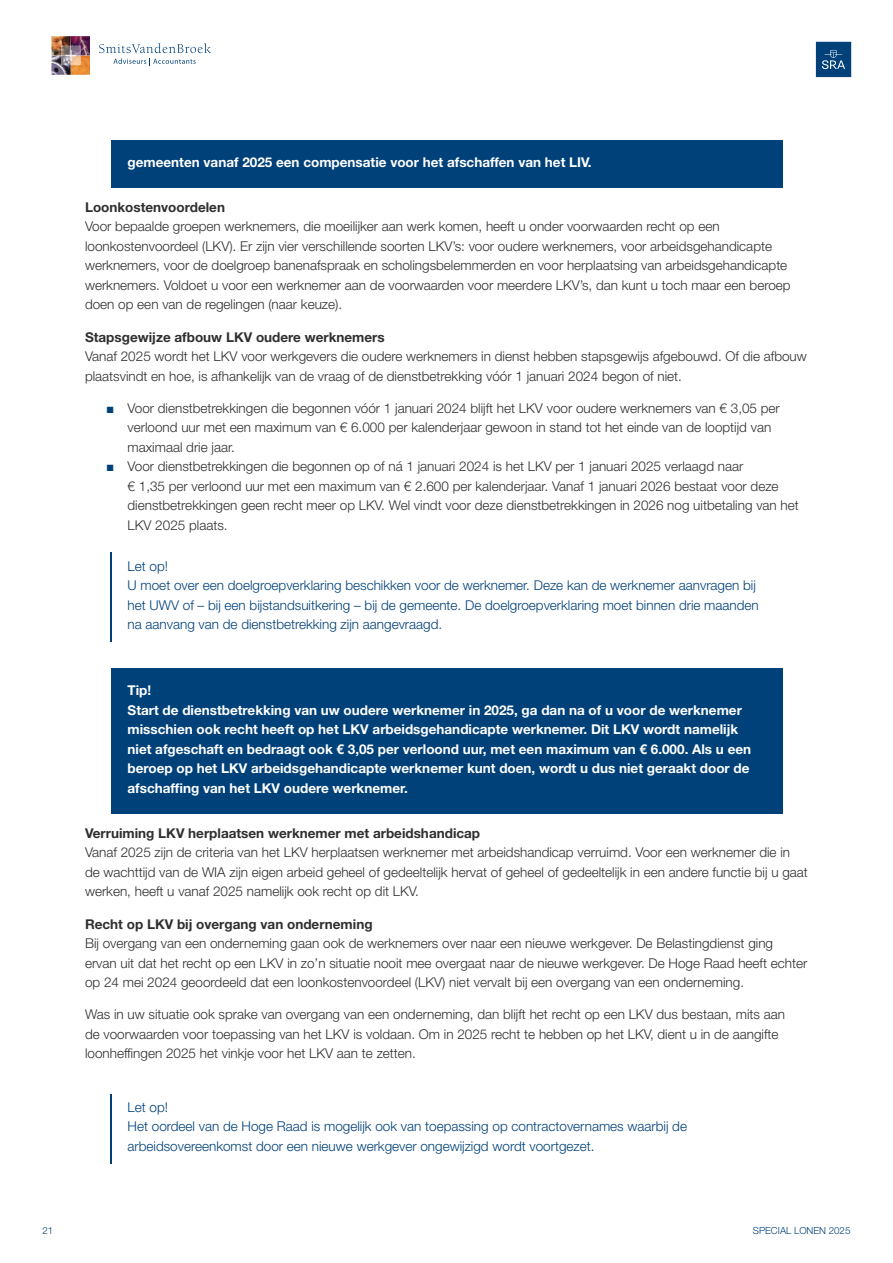
<style>
.page{position:relative;width:893px;height:1263px;background:#fff}
.page>*{position:absolute;margin:0;border:0;box-sizing:border-box;transform-origin:0 0}
.t1{font:300 13.5px/19.5px "Helvetica Neue LT Std";color:#2f2f2f}
.t2{font:700 13.5px/19.5px "Helvetica Neue LT Std";color:#fff}
.t3{font:300 13.5px/19.5px "Helvetica Neue LT Std";color:#004179}
.t4{font:700 13.5px "Helvetica Neue LT Std";color:#2f2f2f}
.t5{font:300 9.75px "Helvetica Neue LT Std";color:#004179}
.s1{font-family:"Arial";font-weight:700;color:#004179}
</style>
<div class="page">
<svg style="left:99px;top:43px;width:112px;height:23px"></svg>
<img style="left:51px;top:36px;width:1px;height:39px">
<svg style="left:52px;top:36px;width:38px;height:39px"></svg>
<div style="left:817px;top:43px;width:33px;height:33px;background:#004179"></div>
<svg style="left:822px;top:50px;width:23px;height:19px"></svg>
<div style="left:816px;top:42px;width:35px;height:35px;border:2px solid #004179"></div>
<div style="left:111px;top:140px;width:671px;height:48px;background:#004179"></div>
<hr style="left:111px;top:553px;width:1px;height:89px;background:#004179">
<div style="left:111px;top:669px;width:671px;height:145px;background:#004179"></div>
<hr style="left:111px;top:1094px;width:1px;height:69px;background:#004179">
<p class="t2" style="left:128px;top:152px;width:466px">gemeenten vanaf 2025 een compensatie voor het afschaffen van het LIV.</p>
<p class="t4" style="left:85px;top:199px;width:142px">Loonkostenvoordelen</p>
<p class="t1" style="left:85px;top:217px;width:707px">Voor bepaalde groepen werknemers, die moeilijker aan werk komen, heeft u onder voorwaarden recht op een loonkostenvoordeel (LKV). Er zijn vier verschillende soorten LKV’s: voor oudere werknemers, voor arbeidsgehandicapte werknemers, voor de doelgroep banenafspraak en scholingsbelemmerden en voor herplaatsing van arbeidsgehandicapte werknemers. Voldoet u voor een werknemer aan de voorwaarden voor meerdere LKV’s, dan kunt u toch maar een beroep doen op een van de regelingen (naar keuze).</p>
<p class="t4" style="left:85px;top:329px;width:301px">Stapsgewijze afbouw LKV oudere werknemers</p>
<p class="t1" style="left:85px;top:346px;width:723px">Vanaf 2025 wordt het LKV voor werkgevers die oudere werknemers in dienst hebben stapsgewijs afgebouwd. Of die afbouw plaatsvindt en hoe, is afhankelijk van de vraag of de dienstbetrekking vóór 1 januari 2024 begon of niet.</p>
<p class="t1" style="left:128px;top:398px;width:654px;text-indent:-21px"><span class="s1">■</span> Voor dienstbetrekkingen die begonnen vóór 1 januari 2024 blijft het LKV voor oudere werknemers van € 3,05 per verloond uur met een maximum van € 6.000 per kalenderjaar gewoon in stand tot het einde van de looptijd van maximaal drie jaar.</p>
<p class="t1" style="left:128px;top:457px;width:673px;text-indent:-21px"><span class="s1">■</span> Voor dienstbetrekkingen die begonnen op of ná 1 januari 2024 is het LKV per 1 januari 2025 verlaagd naar<br>€ 1,35 per verloond uur met een maximum van € 2.600 per kalenderjaar. Vanaf 1 januari 2026 bestaat voor deze dienstbetrekkingen geen recht meer op LKV. Wel vindt voor deze dienstbetrekkingen in 2026 nog uitbetaling van het LKV 2025 plaats.</p>
<p class="t3" style="left:128px;top:556px;width:633px">Let op!<br>U moet over een doelgroepverklaring beschikken voor de werknemer. Deze kan de werknemer aanvragen bij het UWV of – bij een bijstandsuitkering – bij de gemeente. De doelgroepverklaring moet binnen drie maanden na aanvang van de dienstbetrekking zijn aangevraagd.</p>
<p class="t2" style="left:128px;top:681px;width:625px">Tip!<br>Start de dienstbetrekking van uw oudere werknemer in 2025, ga dan na of u voor de werknemer misschien ook recht heeft op het LKV arbeidsgehandicapte werknemer. Dit LKV wordt namelijk niet afgeschaft en bedraagt ook € 3,05 per verloond uur, met een maximum van € 6.000. Als u een beroep op het LKV arbeidsgehandicapte werknemer kunt doen, wordt u dus niet geraakt door de afschaffing van het LKV oudere werknemer.</p>
<p class="t4" style="left:85px;top:825px;width:397px">Verruiming LKV herplaatsen werknemer met arbeidshandicap</p>
<p class="t1" style="left:85px;top:843px;width:724px">Vanaf 2025 zijn de criteria van het LKV herplaatsen werknemer met arbeidshandicap verruimd. Voor een werknemer die in de wachttijd van de WIA zijn eigen arbeid geheel of gedeeltelijk hervat of geheel of gedeeltelijk in een andere functie bij u gaat werken, heeft u vanaf 2025 namelijk ook recht op dit LKV.</p>
<p class="t4" style="left:85px;top:915px;width:289px">Recht op LKV bij overgang van onderneming</p>
<p class="t1" style="left:85px;top:933px;width:724px">Bij overgang van een onderneming gaan ook de werknemers over naar een nieuwe werkgever. De Belastingdienst ging ervan uit dat het recht op een LKV in zo’n situatie nooit mee overgaat naar de nieuwe werkgever. De Hoge Raad heeft echter op 24 mei 2024 geoordeeld dat een loonkostenvoordeel (LKV) niet vervalt bij een overgang van een onderneming.</p>
<p class="t1" style="left:85px;top:1005px;width:701px">Was in uw situatie ook sprake van overgang van een onderneming, dan blijft het recht op een LKV dus bestaan, mits aan de voorwaarden voor toepassing van het LKV is voldaan. Om in 2025 recht te hebben op het LKV, dient u in de aangifte loonheffingen 2025 het vinkje voor het LKV aan te zetten.</p>
<p class="t3" style="left:128px;top:1097px;width:561px">Let op!<br>Het oordeel van de Hoge Raad is mogelijk ook van toepassing op contractovernames waarbij de arbeidsovereenkomst door een nieuwe werkgever ongewijzigd wordt voortgezet.</p>
<p class="t5" style="left:43px;top:1224px;width:12px">21</p>
<p class="t5" style="left:753px;top:1224px;width:99px">SPECIAL LONEN 2025</p>
</div>
